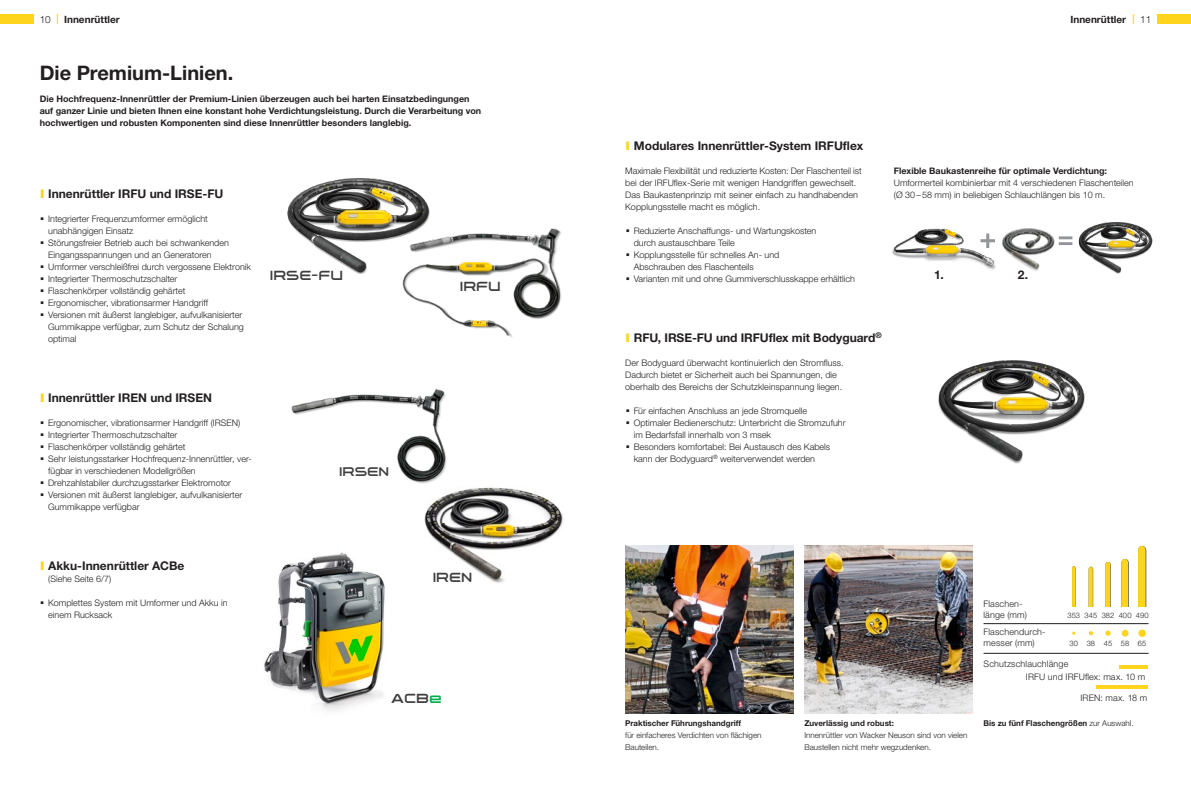
<style>
.page{position:relative;width:1191px;height:791px;background:#fff}
.page>*{position:absolute;margin:0;border:0;box-sizing:border-box;transform-origin:0 0}
.t1{font:700 20px "Helvetica Neue LTW1 G";color:#231f20}
.t2{font:14px "Wacker Neuson";letter-spacing:.005em;color:#3e3e3f}
.t3{font:13.3px "Wacker Neuson";letter-spacing:.005em;color:#3e3e3f}
.t4{font:700 12px "Helvetica Neue LTW1 G";color:#231f20}
.t5{font:700 10px "Helvetica Neue LTW1 G";color:#231f20}
.t6{font:300 9px/12px "Helvetica Neue LTW1 G";color:#231f20}
.t7{font:700 9px/12px "Helvetica Neue LTW1 G";color:#231f20}
.t8{font:300 8px/12px "Helvetica Neue LTW1 G";color:#231f20}
.t9{font:700 8px "Helvetica Neue LTW1 G";color:#231f20}
.t10{font:300 7.5px "Helvetica Neue LTW1 G";letter-spacing:.015em;color:#231f20}
.s1{font-weight:300}
.s2{color:#fed41d}
.s3{color:#00ad4c}
</style>
<div class="page">
<img style="left:318px;top:552px;width:67px;height:159px">
<img style="left:264px;top:554px;width:120px;height:149px">
<img style="left:424px;top:487px;width:140px;height:96px">
<img style="left:425px;top:488px;width:136px;height:90px">
<img style="left:938px;top:360px;width:147px;height:104px">
<img style="left:291px;top:389px;width:156px;height:94px">
<img style="left:892px;top:228px;width:101px;height:42px">
<img style="left:287px;top:178px;width:100px;height:96px">
<img style="left:387px;top:181px;width:174px;height:156px">
<img style="left:993px;top:228px;width:69px;height:43px">
<img style="left:1072px;top:222px;width:81px;height:52px">
<img style="left:625px;top:546px;width:168px;height:168px">
<img style="left:804px;top:546px;width:168px;height:168px">
<hr style="left:983px;top:653px;width:165px;height:1px;background:#231f20">
<hr style="left:983px;top:623px;width:165px;height:1px;background:#231f20">
<svg style="left:1138px;top:546px;width:8px;height:61px"></svg>
<svg style="left:1121px;top:559px;width:7px;height:48px"></svg>
<svg style="left:1105px;top:562px;width:5px;height:45px"></svg>
<svg style="left:1088px;top:567px;width:5px;height:40px"></svg>
<hr style="left:1072px;top:566px;width:3px;height:46px;background:#fed41d;border-radius:2px">
<div style="left:1054px;top:608px;width:94px;height:5px;background:#fff"></div>
<div style="left:1121px;top:630px;width:7px;height:7px;background:#fed41d;border-radius:50%"></div>
<svg style="left:1105px;top:631px;width:5px;height:5px"></svg>
<svg style="left:1088px;top:631px;width:5px;height:4px"></svg>
<div style="left:1138px;top:629px;width:8px;height:8px;background:#fed41d;border-radius:50%"></div>
<hr style="left:1119px;top:665px;width:28px;height:4px;background:#fed41d">
<hr style="left:1096px;top:685px;width:51px;height:4px;background:#fed41d">
<svg style="left:980px;top:233px;width:15px;height:15px"></svg>
<hr style="left:1058px;top:236px;width:14px;height:3px;background:#939598">
<hr style="left:1058px;top:242px;width:14px;height:3px;background:#939598">
<div style="left:0;top:14px;width:33px;height:10px;background:#fed41d"></div>
<div style="left:1157px;top:14px;width:34px;height:10px;background:#fed41d"></div>
<p class="t5" style="left:40px;top:13px;width:82px"><span class="s1">10</span> <span class="s2">|</span> Innenrüttler</p>
<p class="t5" style="left:1070px;top:13px;width:82px">Innenrüttler <span class="s2">|</span> <span class="s1">11</span></p>
<h1 class="t1" style="left:40px;top:61px;width:195px">Die Premium-Linien.</h1>
<p class="t7" style="left:40px;top:93px;width:443px">Die Hochfrequenz-Innenrüttler der Premium-Linien überzeugen auch bei harten Einsatzbedingungen auf ganzer Linie und bieten Ihnen eine konstant hohe Verdichtungsleistung. Durch die Verarbeitung von hochwertigen und robusten Komponenten sind diese Innenrüttler besonders langlebig.</p>
<h3 class="t4" style="left:40px;top:186px;width:185px"><span class="s2">I</span> Innenrüttler IRFU und IRSE-FU</h3>
<p class="t6" style="left:48px;top:213px;width:204px">Integrierter Frequenzumformer ermöglicht unabhängigen Einsatz<br>Störungsfreier Betrieb auch bei schwankenden Eingangsspannungen und an Generatoren Umformer verschleißfrei durch vergossene Elektronik Integrierter Thermoschutzschalter<br>Flaschenkörper vollständig gehärtet<br>Ergonomischer, vibrationsarmer Handgriff<br>Versionen mit äußerst langlebiger, aufvulkanisierter Gummikappe verfügbar, zum Schutz der Schalung optimal</p>
<h2 class="t2" style="left:270px;top:269px;width:75px">IRSE-FU</h2>
<h3 class="t4" style="left:40px;top:390px;width:174px"><span class="s2">I</span> Innenrüttler IREN und IRSEN</h3>
<p class="t6" style="left:48px;top:417px;width:205px">Ergonomischer, vibrationsarmer Handgriff (IRSEN)<br>Integrierter Thermoschutzschalter<br>Flaschenkörper vollständig gehärtet<br>Sehr leistungsstarker Hochfrequenz-Innenrüttler, ver&shy;fügbar in verschiedenen Modellgrößen Drehzahlstabiler durchzugsstarker Elektromotor Versionen mit äußerst langlebiger, aufvulkanisierter Gummikappe verfügbar</p>
<h3 class="t4" style="left:40px;top:558px;width:146px"><span class="s2">I</span> Akku-Innenrüttler ACBe</h3>
<p class="t6" style="left:48px;top:573px;width:65px">(Siehe Seite 6/7)</p>
<p class="t6" style="left:48px;top:597px;width:181px">Komplettes System mit Umformer und Akku in einem Rucksack</p>
<h3 class="t3" style="left:339px;top:466px;width:52px">IRSEN</h3>
<h2 class="t2" style="left:460px;top:280px;width:42px">IRFU</h2>
<h2 class="t2" style="left:433px;top:571px;width:41px">IREN</h2>
<h2 class="t2" style="left:390px;top:692px;width:53px">ACB<span class="s3">e</span></h2>
<h3 class="t4" style="left:625px;top:138px;width:239px"><span class="s2">I</span> Modulares Innenrüttler-System IRFUflex</h3>
<p class="t6" style="left:625px;top:165px;width:238px">Maximale Flexibilität und reduzierte Kosten: Der Flaschenteil ist bei der IRFUflex-Serie mit wenigen Handgriffen gewechselt.<br>Das Baukastenprinzip mit seiner einfach zu handhabenden Kopplungsstelle macht es möglich.</p>
<p class="t6" style="left:634px;top:225px;width:223px">Reduzierte Anschaffungs- und Wartungskosten<br>durch austauschbare Teile<br>Kopplungsstelle für schnelles An- und<br>Abschrauben des Flaschenteils<br>Varianten mit und ohne Gummiverschlusskappe erhältlich</p>
<p class="t7" style="left:894px;top:165px;width:215px">Flexible Baukastenreihe für optimale Verdichtung:</p>
<p class="t6" style="left:894px;top:177px;width:241px">Umformerteil kombinierbar mit 4 verschiedenen Flaschenteilen (Ø 30–58 mm) in beliebigen Schlauchlängen bis 10 m.</p>
<h3 class="t4" style="left:934px;top:267px;width:11px">1.</h3>
<h3 class="t4" style="left:1017px;top:267px;width:12px">2.</h3>
<h3 class="t4" style="left:625px;top:330px;width:258px"><span class="s2">I</span> RFU, IRSE-FU und IRFUflex mit Bodyguard<sup>®</sup></h3>
<p class="t6" style="left:625px;top:357px;width:220px">Der Bodyguard überwacht kontinuierlich den Stromfluss.<br>Dadurch bietet er Sicherheit auch bei Spannungen, die oberhalb des Bereichs der Schutzkleinspannung liegen.</p>
<p class="t6" style="left:634px;top:405px;width:213px">Für einfachen Anschluss an jede Stromquelle Optimaler Bedienerschutz: Unterbricht die Stromzufuhr im Bedarfsfall innerhalb von 3 msek<br>Besonders komfortabel: Bei Austausch des Kabels kann der Bodyguard<sup>®</sup> weiterverwendet werden</p>
<p class="t6" style="left:983px;top:598px;width:45px;line-height:10.8px">Flaschen&shy;länge (mm)</p>
<p class="t10" style="left:1118px;top:610px;width:14px">400</p>
<p class="t10" style="left:1120px;top:638px;width:10px">58</p>
<p class="t10" style="left:1067px;top:610px;width:14px">353</p>
<p class="t10" style="left:1135px;top:610px;width:14px">490</p>
<p class="t10" style="left:1138px;top:638px;width:10px">65</p>
<p class="t6" style="left:1026px;top:656px;width:121px;line-height:13.6px;text-indent:-42px">Schutzschlauchlänge<br>IRFU und IRFUflex: max. 10 m</p>
<p class="t6" style="left:1080px;top:692px;width:68px">IREN: max. 18 m</p>
<p class="t10" style="left:1084px;top:610px;width:14px">345</p>
<p class="t10" style="left:1069px;top:638px;width:27px">30 38</p>
<p class="t10" style="left:1101px;top:610px;width:14px">382</p>
<p class="t10" style="left:1103px;top:638px;width:10px">45</p>
<p class="t6" style="left:983px;top:626px;width:63px;line-height:10.8px">Flaschendurch&shy;messer (mm)</p>
<p class="t9" style="left:625px;top:718px;width:117px">Praktischer Führungshandgriff</p>
<p class="t8" style="left:625px;top:729px;width:138px">für einfacheres Verdichten von flächigen<br>Bauteilen.</p>
<p class="t9" style="left:804px;top:718px;width:91px">Zuverlässig und robust:</p>
<p class="t8" style="left:804px;top:729px;width:164px">Innenrüttler von Wacker Neuson sind von vielen<br>Baustellen nicht mehr wegzudenken.</p>
<p class="t9" style="left:983px;top:718px;width:152px">Bis zu fünf Flaschengrößen <span class="s1">zur Auswahl.</span></p>
</div>
